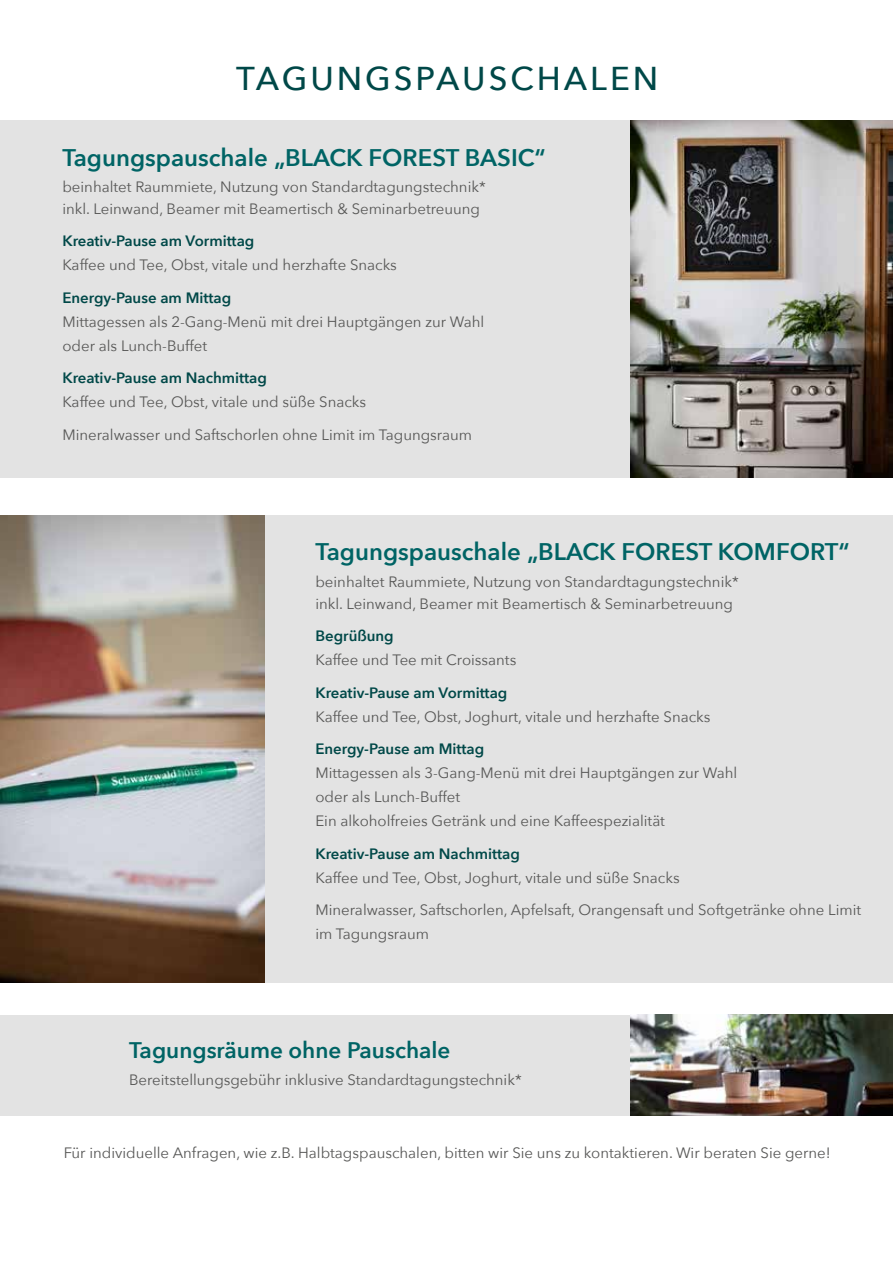
<style>
.page{position:relative;width:893px;height:1263px;background:#fff}
.page>*{position:absolute;margin:0;border:0;box-sizing:border-box;transform-origin:0 0}
.t1{font:500 33px "Avenir Next";letter-spacing:.09em;color:#004848}
.t2{font:600 24px "Avenir Next";color:#006465}
.t3{font:600 22.5px "Avenir Next";color:#006465}
.t4{font:15px/24px "Avenir Next";color:#575756}
.t5{font:600 15px "Avenir Next";color:#004848}
</style>
<div class="page">
<div style="left:1px;top:120px;width:892px;height:358px;background:#e3e3e3"></div>
<img style="left:630px;top:120px;width:263px;height:358px">
<div style="left:1px;top:1015px;width:892px;height:100px;background:#e3e3e3"></div>
<img style="left:630px;top:1014px;width:263px;height:101px">
<div style="left:1px;top:515px;width:892px;height:468px;background:#e3e3e3"></div>
<img style="left:1px;top:515px;width:263px;height:468px">
<h1 class="t1" style="left:236px;top:50px;width:424px">TAGUNGSPAUSCHALEN</h1>
<h2 class="t2" style="left:62px;top:137px;width:485px">Tagungspauschale „BLACK FOREST BASIC“</h2>
<p class="t4" style="left:62px;top:176px;width:425px;line-height:21.6px">beinhaltet Raummiete, Nutzung von Standardtagungstechnik* inkl. Leinwand, Beamer mit Beamertisch &amp; Seminarbetreuung</p>
<p class="t5" style="left:62px;top:228px;width:193px">Kreativ-Pause am Vormittag</p>
<p class="t4" style="left:62px;top:252px;width:336px">Kaffee und Tee, Obst, vitale und herzhafte Snacks</p>
<p class="t5" style="left:62px;top:285px;width:170px">Energy-Pause am Mittag</p>
<p class="t4" style="left:62px;top:309px;width:423px">Mittagessen als 2-Gang-Menü mit drei Hauptgängen zur Wahl oder als Lunch-Buffet</p>
<p class="t5" style="left:62px;top:365px;width:206px">Kreativ-Pause am Nachmittag</p>
<p class="t4" style="left:62px;top:385px;width:411px;line-height:32.5px">Kaffee und Tee, Obst, vitale und süße Snacks<br>Mineralwasser und Saftschorlen ohne Limit im Tagungsraum</p>
<h2 class="t2" style="left:315px;top:531px;width:536px">Tagungspauschale „BLACK FOREST KOMFORT“</h2>
<p class="t4" style="left:315px;top:570px;width:425px;line-height:21.6px">beinhaltet Raummiete, Nutzung von Standardtagungstechnik* inkl. Leinwand, Beamer mit Beamertisch &amp; Seminarbetreuung</p>
<p class="t5" style="left:315px;top:623px;width:80px">Begrüßung</p>
<p class="t4" style="left:315px;top:647px;width:202px">Kaffee und Tee mit Croissants</p>
<p class="t5" style="left:315px;top:679px;width:193px">Kreativ-Pause am Vormittag</p>
<p class="t4" style="left:315px;top:704px;width:397px">Kaffee und Tee, Obst, Joghurt, vitale und herzhafte Snacks</p>
<p class="t5" style="left:315px;top:736px;width:170px">Energy-Pause am Mittag</p>
<p class="t4" style="left:315px;top:760px;width:423px">Mittagessen als 3-Gang-Menü mit drei Hauptgängen zur Wahl oder als Lunch-Buffet<br>Ein alkoholfreies Getränk und eine Kaffeespezialität</p>
<p class="t5" style="left:315px;top:840px;width:206px">Kreativ-Pause am Nachmittag</p>
<p class="t4" style="left:315px;top:860px;width:547px;line-height:32.5px">Kaffee und Tee, Obst, Joghurt, vitale und süße Snacks<br>Mineralwasser, Saftschorlen, Apfelsaft, Orangensaft und Softgetränke ohne Limit</p>
<p class="t4" style="left:315px;top:921px;width:115px">im Tagungsraum</p>
<h3 class="t3" style="left:129px;top:1031px;width:323px">Tagungsräume ohne Pauschale</h3>
<p class="t4" style="left:129px;top:1067px;width:394px">Bereitstellungsgebühr inklusive Standardtagungstechnik*</p>
<p class="t4" style="left:64px;top:1140px;width:768px">Für individuelle Anfragen, wie z.B. Halbtagspauschalen, bitten wir Sie uns zu kontaktieren. Wir beraten Sie gerne!</p>
</div>
